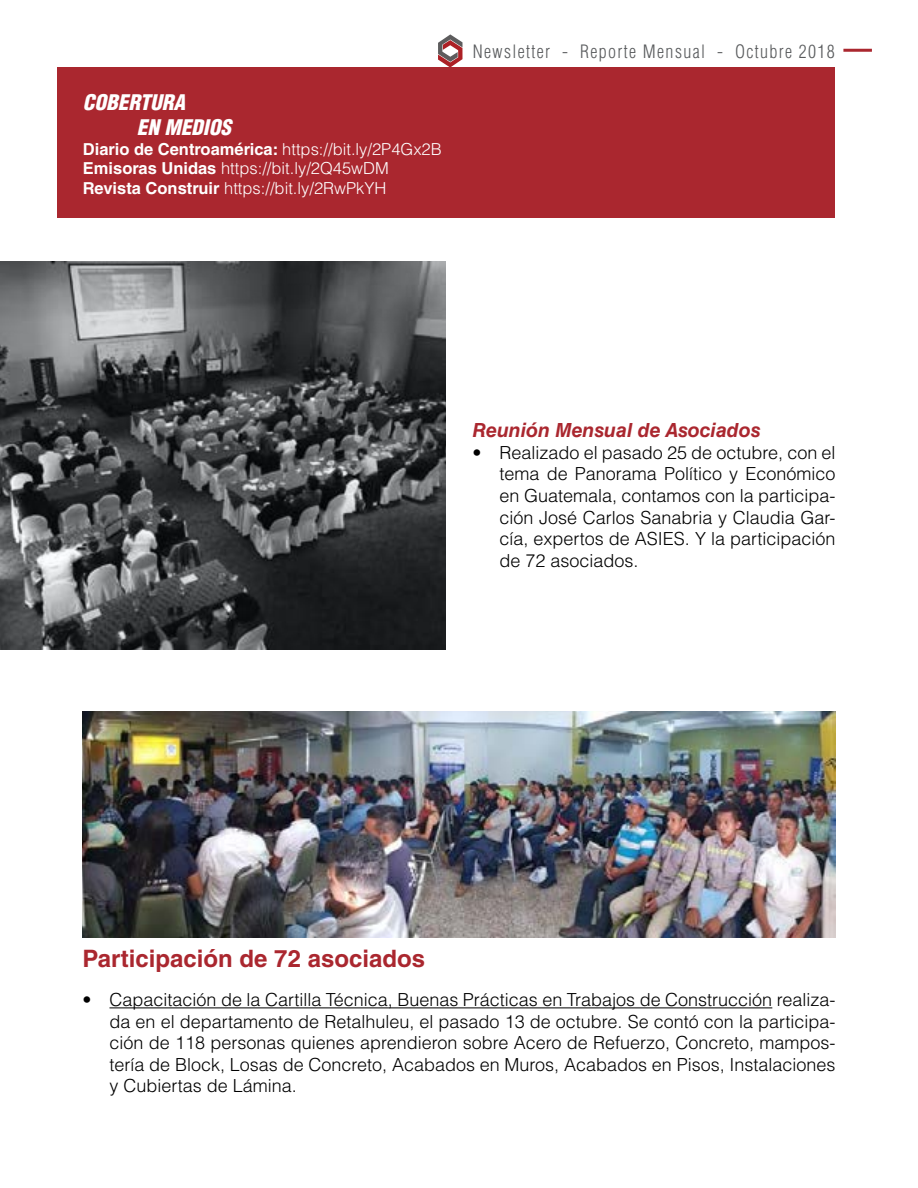
<style>
.page{position:relative;width:918px;height:1188px;background:#fff}
.page>*{position:absolute;margin:0;border:0;box-sizing:border-box;transform-origin:0 0}
.t1{font:700 24px "Helvetica LT Std";color:#aa272f}
.t2{font:italic 900 condensed 21px/25.2px "Helvetica LT Std";color:#fff}
.t3{font:italic 700 19.5px "Helvetica LT Std";color:#aa272f}
.t4{font:300 18px/21.6px "Helvetica LT Std";color:#000;text-align:justify}
.t5{font:300 condensed 18px "Helvetica LT Std";letter-spacing:.075em;color:#585a5c}
.t6{font:300 16.5px/19.8px "Helvetica LT Std";color:#fff}
.s1{font-weight:700}
</style>
<div class="page">
<hr style="left:843px;top:49px;width:29px;height:3px;background:#aa272f">
<svg style="left:438px;top:34px;width:25px;height:33px"></svg>
<div style="left:57px;top:68px;width:778px;height:150px;background:#aa272f"></div>
<svg style="left:0;top:261px;width:446px;height:389px;background:#4d4f51"></svg>
<hr style="left:110px;top:1007px;width:662px;height:1px;background:#000">
<img style="left:82px;top:712px;width:753px;height:226px">
<p class="t2" style="left:137px;top:89px;width:95px;text-indent:-54px">COBERTURA<br>EN MEDIOS</p>
<p class="t6" style="left:83px;top:139px;width:360px"><span class="s1">Diario de Centroamérica:</span> https://bit.ly/2P4Gx2B<br><span class="s1">Emisoras Unidas</span> https://bit.ly/2Q45wDM<br><span class="s1">Revista Construir</span> https://bit.ly/2RwPkYH</p>
<p class="t5" style="left:473px;top:40px;width:363px">Newsletter - Reporte Mensual - Octubre 2018</p>
<p class="t3" style="left:472px;top:418px;width:289px">Reunión Mensual de Asociados</p>
<p class="t4" style="left:500px;top:441px;width:338px;text-indent:-27px">• Realizado el pasado 25 de octubre, con el tema de Panorama Político y Económico en Guatemala, contamos con la participa&shy;ción José Carlos Sanabria y Claudia Gar&shy;cía, expertos de ASIES. Y la participación de 72 asociados.</p>
<h1 class="t1" style="left:82px;top:944px;width:344px">Participación de 72 asociados</h1>
<p class="t4" style="left:110px;top:989px;width:728px;text-indent:-27px">• Capacitación de la Cartilla Técnica, Buenas Prácticas en Trabajos de Construcción realiza&shy;da en el departamento de Retalhuleu, el pasado 13 de octubre. Se contó con la participa&shy;ción de 118 personas quienes aprendieron sobre Acero de Refuerzo, Concreto, mampos&shy;tería de Block, Losas de Concreto, Acabados en Muros, Acabados en Pisos, Instalaciones y Cubiertas de Lámina.</p>
</div>
